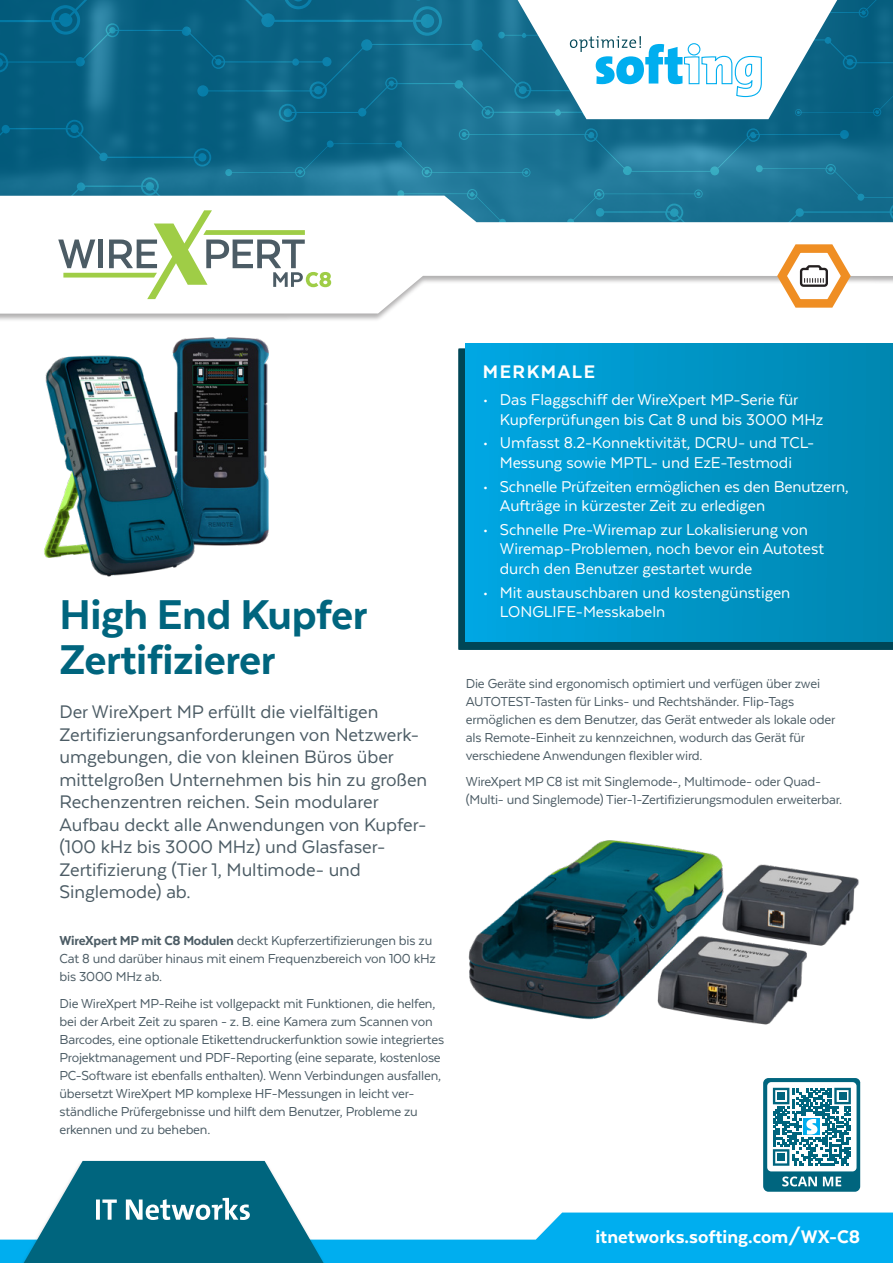
<style>
.page{position:relative;width:893px;height:1263px;background:#fff}
.page>*{position:absolute;margin:0;border:0;box-sizing:border-box;transform-origin:0 0}
.t1{font:800 48px/45px "Texta";letter-spacing:-.01em;color:#00657e}
.t2{font:21px/22.5px "Texta";color:#4c5c65}
.t3{font:800 21px "Texta";color:#fff}
.t4{font:800 21px "Texta";letter-spacing:.075em;color:#fff}
.t5{font:18px/19.5px "Texta";color:#fff}
.t6{font:15px/18px "Texta";letter-spacing:-.015em;color:#4c5c65}
.s1{font-weight:800}
</style>
<div class="page">
<div style="left:0;top:195px;width:893px;height:128px;background:#231f20;opacity:.35"></div>
<div style="left:458px;top:348px;width:435px;height:301px;background:#004656"></div>
<div style="left:466px;top:343px;width:427px;height:299px;background:linear-gradient(to right,#00a7e2,#0086ae)"></div>
<img style="left:824px;top:873px;width:35px;height:72px">
<img style="left:468px;top:840px;width:356px;height:185px">
<img style="left:176px;top:337px;width:93px;height:209px">
<img style="left:44px;top:343px;width:166px;height:234px">
<svg style="left:763px;top:1078px;width:97px;height:114px"></svg>
<svg style="left:0;top:1212px;width:893px;height:51px;fill:#00aeef"></svg>
<div style="left:12px;top:1160px;width:323px;height:103px;background:#231f20;opacity:.35"></div>
<svg style="left:24px;top:1161px;width:300px;height:102px"></svg>
<svg style="left:0;top:0;width:893px;height:312px"></svg>
<h1 class="t1" style="left:60px;top:592px;width:309px">High End Kupfer<br>Zertifizierer</h1>
<p class="t2" style="left:60px;top:701px;width:369px">Der WireXpert MP erfüllt die vielfältigen Zertifizierungsanforderungen von Netzwerk&shy;umgebungen, die von kleinen Büros über mittelgroßen Unternehmen bis hin zu großen Rechenzentren reichen. Sein modularer Aufbau deckt alle Anwendungen von Kupfer-(100 kHz bis 3000 MHz) und Glasfaser-Zertifizierung (Tier 1, Multimode- und Singlemode) ab.</p>
<p class="t6" style="left:60px;top:932px;width:378px"><span class="s1">WireXpert MP mit C8 Modulen</span> deckt Kupferzertifizierungen bis zu<br>Cat 8 und darüber hinaus mit einem Frequenzbereich von 100 kHz bis 3000 MHz ab.</p>
<p class="t6" style="left:60px;top:994px;width:386px">Die WireXpert MP-Reihe ist vollgepackt mit Funktionen, die helfen, bei der Arbeit Zeit zu sparen - z. B. eine Kamera zum Scannen von Barcodes, eine optionale Etikettendruckerfunktion sowie integriertes Projektmanagement und PDF-Reporting (eine separate, kostenlose PC-Software ist ebenfalls enthalten). Wenn Verbindungen ausfallen, übersetzt WireXpert MP komplexe HF-Messungen in leicht ver&shy;ständliche Prüfergebnisse und hilft dem Benutzer, Probleme zu erkennen und zu beheben.</p>
<h2 class="t4" style="left:483px;top:360px;width:114px">MERKMALE</h2>
<p class="t5" style="left:500px;top:390px;width:325px;text-indent:-17px">• Das Flaggschiff der WireXpert MP-Serie für<br>Kupferprüfungen bis Cat 8 und bis 3000 MHz</p>
<p class="t5" style="left:483px;top:433px;width:333px;text-align:center">• Umfasst 8.2-Konnektivität, DCRU- und TCL-<br>Messung sowie MPTL- und EzE-Testmodi</p>
<p class="t5" style="left:500px;top:476px;width:350px;text-indent:-17px">• Schnelle Prüfzeiten ermöglichen es den Benutzern,<br>Aufträge in kürzester Zeit zu erledigen</p>
<p class="t5" style="left:500px;top:520px;width:326px;text-indent:-17px">• Schnelle Pre-Wiremap zur Lokalisierung von<br>Wiremap-Problemen, noch bevor ein Autotest durch den Benutzer gestartet wurde</p>
<p class="t5" style="left:500px;top:582px;width:292px;text-indent:-17px">• Mit austauschbaren und kostengünstigen<br>LONGLIFE-Messkabeln</p>
<p class="t6" style="left:466px;top:674px;width:371px">Die Geräte sind ergonomisch optimiert und verfügen über zwei AUTOTEST-Tasten für Links- und Rechtshänder. Flip-Tags ermöglichen es dem Benutzer, das Gerät entweder als lokale oder als Remote-Einheit zu kennzeichnen, wodurch das Gerät für verschiedene Anwendungen flexibler wird.</p>
<p class="t6" style="left:466px;top:772px;width:378px">WireXpert MP C8 ist mit Singlemode-, Multimode- oder Quad-(Multi- und Singlemode) Tier-1-Zertifizierungsmodulen erweiterbar.</p>
<h2 class="t3" style="left:595px;top:1226px;width:266px">itnetworks.softing.com/WX-C8</h2>
</div>
